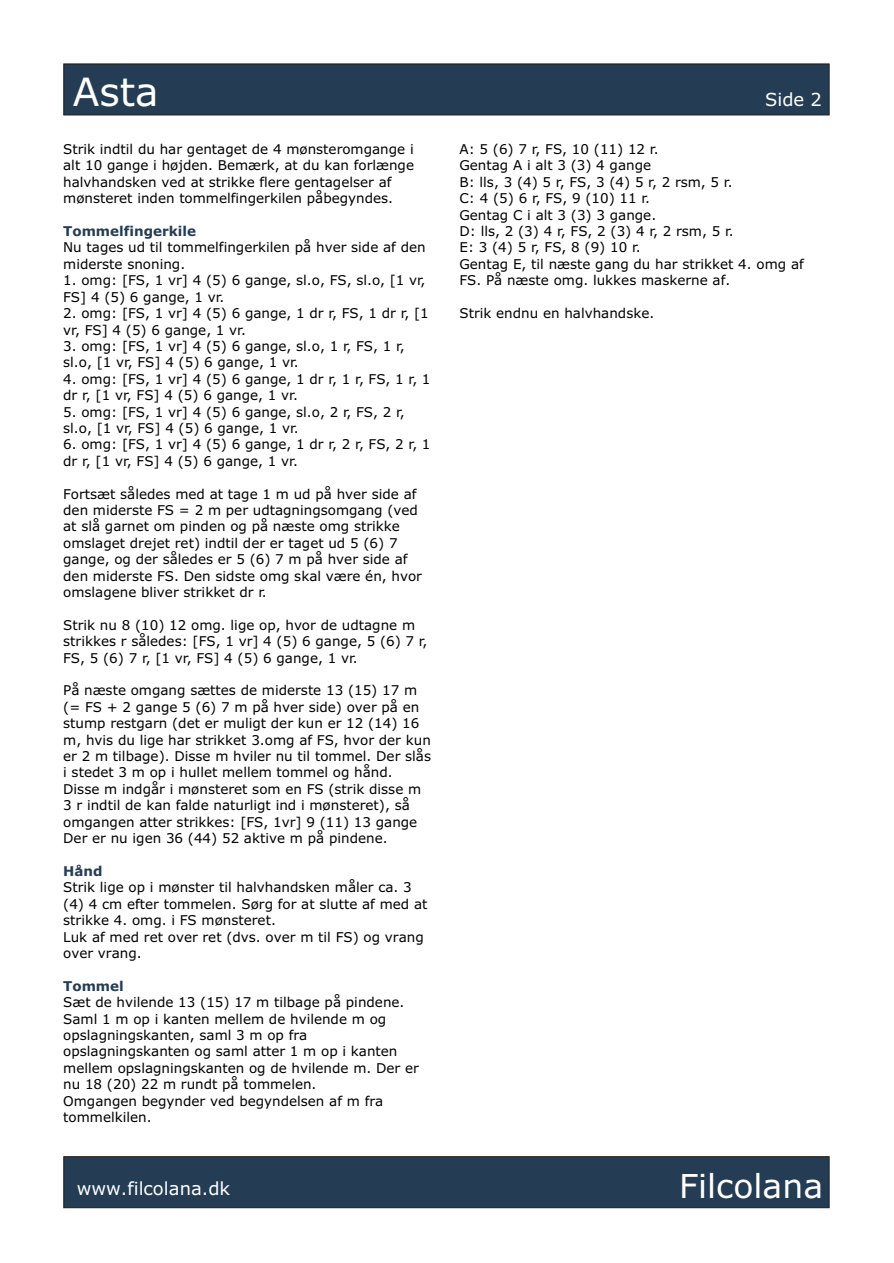
<style>
.page{position:relative;width:894px;height:1263px;background:#fff}
.page>*{position:absolute;margin:0;border:0;box-sizing:border-box;transform-origin:0 0}
.t1{font:39px "Verdana";color:#fff}
.t2{font:33px "Verdana";color:#fff}
.t3{font:18px "Verdana";color:#fff}
.t4{font:13.5px/16.4px "Verdana";color:#000}
.t5{font:700 13.5px "Verdana";color:#243d54}
</style>
<div class="page">
<div style="left:64px;top:1157px;width:765px;height:51px;background:#243d54;border:1px solid #1f1a17"></div>
<div style="left:64px;top:64px;width:765px;height:51px;background:#243d54;border:1px solid #1f1a17"></div>
<h1 class="t1" style="left:73px;top:77px;width:87px">Asta</h1>
<p class="t4" style="left:63px;top:142px;width:352px">Strik indtil du har gentaget de 4 mønsteromgange i alt 10 gange i højden. Bemærk, at du kan forlænge halvhandsken ved at strikke flere gentagelser af mønsteret inden tommelfingerkilen påbegyndes.</p>
<p class="t4" style="left:63px;top:241px;width:364px">Nu tages ud til tommelfingerkilen på hver side af den miderste snoning.</p>
<p class="t4" style="left:63px;top:273px;width:364px">1. omg: [FS, 1 vr] 4 (5) 6 gange, sl.o, FS, sl.o, [1 vr,<br>FS] 4 (5) 6 gange, 1 vr.</p>
<p class="t4" style="left:63px;top:306px;width:367px">2. omg: [FS, 1 vr] 4 (5) 6 gange, 1 dr r, FS, 1 dr r, [1 vr, FS] 4 (5) 6 gange, 1 vr.</p>
<p class="t4" style="left:63px;top:339px;width:343px">3. omg: [FS, 1 vr] 4 (5) 6 gange, sl.o, 1 r, FS, 1 r, sl.o, [1 vr, FS] 4 (5) 6 gange, 1 vr.</p>
<p class="t4" style="left:63px;top:372px;width:369px">4. omg: [FS, 1 vr] 4 (5) 6 gange, 1 dr r, 1 r, FS, 1 r, 1 dr r, [1 vr, FS] 4 (5) 6 gange, 1 vr.</p>
<p class="t4" style="left:63px;top:405px;width:343px">5. omg: [FS, 1 vr] 4 (5) 6 gange, sl.o, 2 r, FS, 2 r, sl.o, [1 vr, FS] 4 (5) 6 gange, 1 vr.</p>
<p class="t4" style="left:63px;top:437px;width:369px">6. omg: [FS, 1 vr] 4 (5) 6 gange, 1 dr r, 2 r, FS, 2 r, 1 dr r, [1 vr, FS] 4 (5) 6 gange, 1 vr.</p>
<p class="t4" style="left:63px;top:487px;width:360px">Fortsæt således med at tage 1 m ud på hver side af den miderste FS = 2 m per udtagningsomgang (ved at slå garnet om pinden og på næste omg strikke omslaget drejet ret) indtil der er taget ud 5 (6) 7 gange, og der således er 5 (6) 7 m på hver side af den miderste FS. Den sidste omg skal være én, hvor omslagene bliver strikket dr r.</p>
<p class="t4" style="left:63px;top:618px;width:366px">Strik nu 8 (10) 12 omg. lige op, hvor de udtagne m strikkes r således: [FS, 1 vr] 4 (5) 6 gange, 5 (6) 7 r,<br>FS, 5 (6) 7 r, [1 vr, FS] 4 (5) 6 gange, 1 vr.</p>
<p class="t4" style="left:63px;top:684px;width:369px">På næste omgang sættes de miderste 13 (15) 17 m (= FS + 2 gange 5 (6) 7 m på hver side) over på en stump restgarn (det er muligt der kun er 12 (14) 16 m, hvis du lige har strikket 3.omg af FS, hvor der kun er 2 m tilbage). Disse m hviler nu til tommel. Der slås i stedet 3 m op i hullet mellem tommel og hånd.<br>Disse m indgår i mønsteret som en FS (strik disse m 3 r indtil de kan falde naturligt ind i mønsteret), så omgangen atter strikkes: [FS, 1vr] 9 (11) 13 gange Der er nu igen 36 (44) 52 aktive m på pindene.</p>
<p class="t4" style="left:63px;top:880px;width:366px">Strik lige op i mønster til halvhandsken måler ca. 3 (4) 4 cm efter tommelen. Sørg for at slutte af med at strikke 4. omg. i FS mønsteret.<br>Luk af med ret over ret (dvs. over m til FS) og vrang over vrang.</p>
<p class="t4" style="left:63px;top:995px;width:357px">Sæt de hvilende 13 (15) 17 m tilbage på pindene.<br>Saml 1 m op i kanten mellem de hvilende m og opslagningskanten, saml 3 m op fra opslagningskanten og saml atter 1 m op i kanten mellem opslagningskanten og de hvilende m. Der er nu 18 (20) 22 m rundt på tommelen.<br>Omgangen begynder ved begyndelsen af m fra tommelkilen.</p>
<p class="t5" style="left:63px;top:226px;width:134px">Tommelfingerkile</p>
<p class="t5" style="left:63px;top:866px;width:41px">Hånd</p>
<p class="t5" style="left:63px;top:980px;width:62px">Tommel</p>
<h3 class="t3" style="left:765px;top:93px;width:58px">Side 2</h3>
<p class="t4" style="left:459px;top:142px;width:346px">A: 5 (6) 7 r, FS, 10 (11) 12 r.<br>Gentag A i alt 3 (3) 4 gange<br>B: lls, 3 (4) 5 r, FS, 3 (4) 5 r, 2 rsm, 5 r.<br>C: 4 (5) 6 r, FS, 9 (10) 11 r.<br>Gentag C i alt 3 (3) 3 gange.<br>D: lls, 2 (3) 4 r, FS, 2 (3) 4 r, 2 rsm, 5 r.<br>E: 3 (4) 5 r, FS, 8 (9) 10 r.<br>Gentag E, til næste gang du har strikket 4. omg af<br>FS. På næste omg. lukkes maskerne af.</p>
<p class="t4" style="left:459px;top:306px;width:196px">Strik endnu en halvhandske.</p>
<h3 class="t3" style="left:77px;top:1181px;width:155px">www.filcolana.dk</h3>
<h2 class="t2" style="left:679px;top:1173px;width:145px">Filcolana</h2>
</div>
